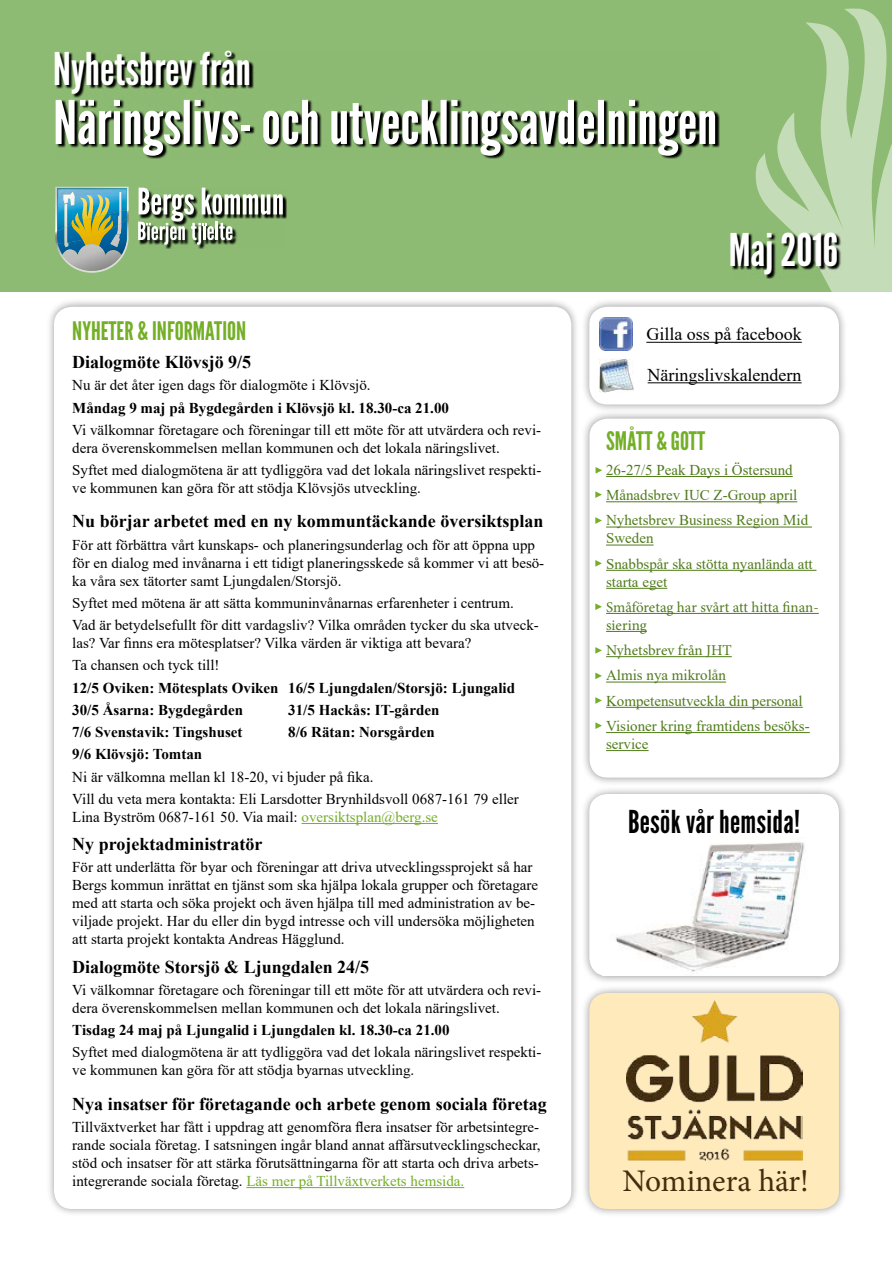
<style>
.page{position:relative;width:893px;height:1263px;background:#fff}
.page>*{position:absolute;margin:0;border:0;box-sizing:border-box;transform-origin:0 0}
.t1{font:60px "League Gothic";color:#fff}
.t2{font:45px "League Gothic";color:#fff}
.t3{font:31.5px "League Gothic";letter-spacing:.01em;color:#000}
.t4{font:31.5px "Minion Pro";letter-spacing:-.005em;color:#422d0f}
.t5{font:25.5px "League Gothic";color:#74af27}
.t6{font:700 18px "Times New Roman";color:#000}
.t7{font:18px "Times New Roman";color:#000}
.t8{font:15px/18px "Times New Roman";color:#000}
.t9{font:700 15px/22.2px "Times New Roman";color:#000}
.t10{font:15px/25.2px "Times New Roman";color:#507b1b}
.t11{font:15px/18px "Minion Pro";letter-spacing:-.005em;color:#507b1b}
.s1{color:#74af27}
</style>
<div class="page">
<div style="left:1px;top:1px;width:891px;height:291px;background:#8dbb73"></div>
<div style="left:581px;top:298px;width:267px;height:115px;background:#000;opacity:.4"></div>
<div style="left:589px;top:307px;width:250px;height:97px;background:#fff;border-radius:18px"></div>
<div style="left:46px;top:298px;width:534px;height:919px;background:#000;opacity:.4"></div>
<div style="left:54px;top:307px;width:517px;height:902px;background:#fff;border-radius:18px"></div>
<hr style="left:302px;top:823px;width:136px;height:1px;background:#74af27">
<hr style="left:246px;top:1187px;width:218px;height:1px;background:#74af27">
<img style="left:599px;top:317px;width:33px;height:34px">
<img style="left:599px;top:359px;width:34px;height:33px">
<hr style="left:646px;top:342px;width:156px;height:1px;background:#000">
<hr style="left:648px;top:382px;width:154px;height:1px;background:#000">
<svg style="left:56px;top:52px;width:664px;height:107px"></svg>
<svg style="left:55px;top:187px;width:74px;height:86px;background:#75a39d"></svg>
<img style="left:65px;top:204px;width:2px;height:24px">
<img style="left:72px;top:195px;width:38px;height:30px">
<img style="left:119px;top:192px;width:2px;height:20px">
<svg style="left:165px;top:196px;width:122px;height:53px"></svg>
<svg style="left:138px;top:188px;width:145px;height:57px"></svg>
<div style="left:581px;top:410px;width:267px;height:376px;background:#000;opacity:.4"></div>
<div style="left:589px;top:419px;width:250px;height:359px;background:#fff;border-radius:18px"></div>
<svg style="left:596px;top:467px;width:6px;height:7px"></svg>
<svg style="left:595px;top:491px;width:7px;height:7px"></svg>
<svg style="left:595px;top:517px;width:7px;height:7px"></svg>
<svg style="left:595px;top:560px;width:7px;height:7px"></svg>
<svg style="left:595px;top:603px;width:7px;height:7px"></svg>
<div style="left:581px;top:785px;width:267px;height:199px;background:#000;opacity:.4"></div>
<div style="left:589px;top:794px;width:250px;height:182px;background:#fff;border-radius:18px"></div>
<img style="left:615px;top:842px;width:190px;height:130px">
<hr style="left:606px;top:476px;width:187px;height:1px;background:#507b1b">
<hr style="left:606px;top:501px;width:191px;height:1px;background:#507b1b">
<hr style="left:606px;top:527px;width:206px;height:1px;background:#507b1b">
<hr style="left:606px;top:545px;width:48px;height:1px;background:#507b1b">
<hr style="left:606px;top:570px;width:210px;height:1px;background:#507b1b">
<hr style="left:606px;top:588px;width:61px;height:1px;background:#507b1b">
<hr style="left:606px;top:613px;width:213px;height:1px;background:#507b1b">
<hr style="left:606px;top:631px;width:41px;height:1px;background:#507b1b">
<hr style="left:606px;top:656px;width:126px;height:1px;background:#507b1b">
<hr style="left:606px;top:682px;width:120px;height:1px;background:#507b1b">
<hr style="left:606px;top:707px;width:197px;height:1px;background:#507b1b">
<hr style="left:606px;top:732px;width:204px;height:1px;background:#507b1b">
<hr style="left:606px;top:750px;width:43px;height:1px;background:#507b1b">
<svg style="left:595px;top:647px;width:7px;height:7px"></svg>
<div style="left:581px;top:984px;width:267px;height:233px;background:#000;opacity:.4"></div>
<div style="left:589px;top:993px;width:250px;height:216px;background:#ffeabb;border-radius:18px"></div>
<img style="left:626px;top:1000px;width:176px;height:161px">
<svg style="left:756px;top:8px;width:136px;height:284px"></svg>
<svg style="left:732px;top:232px;width:109px;height:47px"></svg>
<svg style="left:595px;top:722px;width:7px;height:7px"></svg>
<svg style="left:595px;top:672px;width:7px;height:7px"></svg>
<svg style="left:595px;top:697px;width:7px;height:7px"></svg>
<h2 class="t2" style="left:53px;top:44px;width:199px">Nyhetsbrev från</h2>
<h1 class="t1" style="left:53px;top:88px;width:666px">Näringslivs- och utvecklingsavdelningen</h1>
<h2 class="t2" style="left:729px;top:224px;width:111px">Maj 2016</h2>
<h3 class="t5" style="left:72px;top:316px;width:175px">NYHETER &amp; INFORMATION</h3>
<p class="t6" style="left:72px;top:349px;width:180px">Dialogmöte Klövsjö 9/5</p>
<p class="t8" style="left:72px;top:376px;width:300px">Nu är det åter igen dags för dialogmöte i Klövsjö.</p>
<p class="t9" style="left:72px;top:396px;width:378px">Måndag 9 maj på Bygdegården i Klövsjö kl. 18.30-ca 21.00</p>
<p class="t8" style="left:72px;top:420px;width:470px">Vi välkomnar företagare och föreningar till ett möte för att utvärdera och revi&shy;dera överenskommelsen mellan kommunen och det lokala näringslivet.</p>
<p class="t8" style="left:72px;top:461px;width:471px">Syftet med dialogmötena är att tydliggöra vad det lokala näringslivet respekti&shy;ve kommunen kan göra för att stödja Klövsjös utveckling.</p>
<p class="t6" style="left:72px;top:508px;width:473px">Nu börjar arbetet med en ny kommuntäckande översiktsplan</p>
<p class="t8" style="left:72px;top:535px;width:473px">För att förbättra vårt kunskaps- och planeringsunderlag och för att öppna upp för en dialog med invånarna i ett tidigt planeringsskede så kommer vi att besö&shy;ka våra sex tätorter samt Ljungdalen/Storsjö.</p>
<p class="t8" style="left:72px;top:591px;width:468px;line-height:22.2px">Syftet med mötena är att sätta kommuninvånarnas erfarenheter i centrum.<br>Vad är betydelsefullt för ditt vardagsliv? Vilka områden tycker du ska utveck-</p>
<p class="t8" style="left:72px;top:631px;width:401px;line-height:22.2px">las? Var finns era mötesplatser? Vilka värden är viktiga att bevara?<br>Ta chansen och tyck till!</p>
<p class="t9" style="left:72px;top:676px;width:444px">12/5 Oviken: Mötesplats Oviken 16/5 Ljungdalen/Storsjö: Ljungalid<br>30/5 Åsarna: Bygdegården</p>
<p class="t9" style="left:288px;top:698px;width:153px">31/5 Hackås: IT-gården</p>
<p class="t9" style="left:72px;top:720px;width:172px">7/6 Svenstavik: Tingshuset</p>
<p class="t9" style="left:288px;top:720px;width:148px">8/6 Rätan: Norsgården</p>
<p class="t9" style="left:72px;top:743px;width:132px">9/6 Klövsjö: Tomtan</p>
<p class="t8" style="left:72px;top:765px;width:448px;line-height:22.2px">Ni är välkomna mellan kl 18-20, vi bjuder på fika.<br>Vill du veta mera kontakta: Eli Larsdotter Brynhildsvoll 0687-161 79 eller</p>
<p class="t8" style="left:72px;top:807px;width:367px">Lina Byström 0687-161 50. Via mail: <span class="s1">oversiktsplan@berg.se</span></p>
<p class="t6" style="left:72px;top:831px;width:192px">Ny projektadministratör</p>
<p class="t8" style="left:72px;top:858px;width:467px">För att underlätta för byar och föreningar att driva utvecklingssprojekt så har Bergs kommun inrättat en tjänst som ska hjälpa lokala grupper och företagare med att starta och söka projekt och även hjälpa till med administration av be&shy;viljade projekt. Har du eller din bygd intresse och vill undersöka möjligheten att starta projekt kontakta Andreas Hägglund.</p>
<p class="t6" style="left:72px;top:954px;width:298px">Dialogmöte Storsjö &amp; Ljungdalen 24/5</p>
<p class="t8" style="left:72px;top:980px;width:470px">Vi välkomnar företagare och föreningar till ett möte för att utvärdera och revi&shy;dera överenskommelsen mellan kommunen och det lokala näringslivet.</p>
<p class="t9" style="left:72px;top:1018px;width:379px">Tisdag 24 maj på Ljungalid i Ljungdalen kl. 18.30-ca 21.00</p>
<p class="t8" style="left:72px;top:1043px;width:471px">Syftet med dialogmötena är att tydliggöra vad det lokala näringslivet respekti&shy;ve kommunen kan göra för att stödja byarnas utveckling.</p>
<p class="t6" style="left:72px;top:1091px;width:476px">Nya insatser för företagande och arbete genom sociala företag</p>
<p class="t8" style="left:72px;top:1117px;width:470px;text-align:justify">Tillväxtverket har fått i uppdrag att genomföra flera insatser för arbetsintegre&shy;rande sociala företag. I satsningen ingår bland annat affärsutvecklingscheckar, stöd och insatser för att stärka förutsättningarna för att starta och driva arbets&shy;integrerande sociala företag. <span class="s1">Läs mer på Tillväxtverkets hemsida.</span></p>
<p class="t7" style="left:646px;top:322px;width:157px">Gilla oss på facebook</p>
<p class="t7" style="left:648px;top:362px;width:155px">Näringslivskalendern</p>
<h3 class="t5" style="left:606px;top:426px;width:101px">SMÅTT &amp; GOTT</h3>
<p class="t10" style="left:606px;top:457px;width:204px">26-27/5 Peak Days i Östersund<br>Månadsbrev IUC Z-Group april<br>Nyhetsbrev Business Region Mid</p>
<p class="t10" style="left:606px;top:525px;width:208px">Sweden<br>Snabbspår ska stötta nyanlända att</p>
<p class="t10" style="left:606px;top:568px;width:63px">starta eget</p>
<p class="t11" style="left:606px;top:598px;width:214px">Småföretag har svårt att hitta finan&shy;siering</p>
<p class="t11" style="left:606px;top:641px;width:127px">Nyhetsbrev från JHT</p>
<p class="t10" style="left:606px;top:662px;width:205px">Almis nya mikrolån<br>Kompetensutveckla din personal<br>Visioner kring framtidens besöks-</p>
<p class="t10" style="left:606px;top:731px;width:44px">service</p>
<h3 class="t3" style="left:628px;top:804px;width:174px">Besök vår hemsida!</h3>
<h3 class="t4" style="left:623px;top:1160px;width:188px">Nominera här!</h3>
</div>
